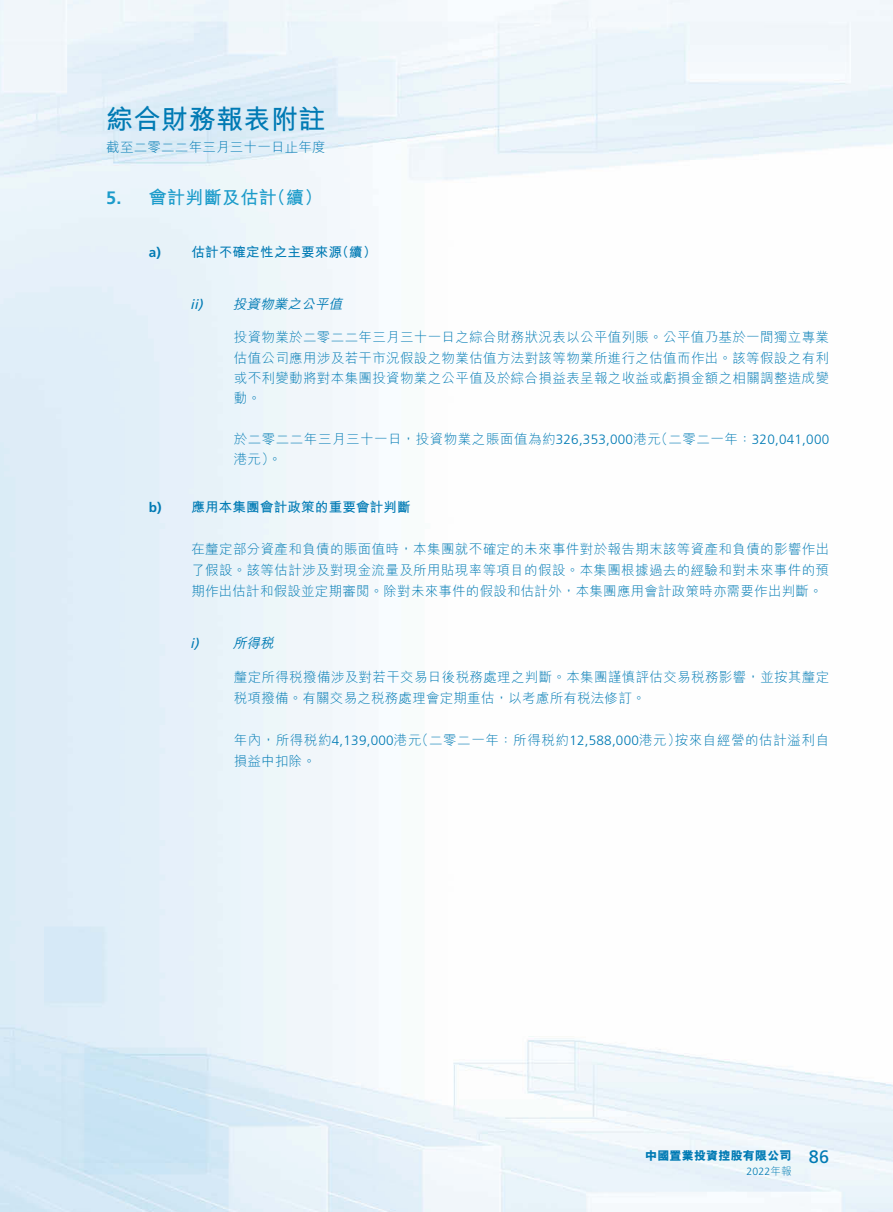
<style>
.page{position:relative;width:893px;height:1212px;background:#fff}
.page>*{position:absolute;margin:0;border:0;box-sizing:border-box;transform-origin:0 0}
.t1{font:700 27px "M Hei HK";letter-spacing:.015em;color:#007ab4}
.t2{font:700 18px "M Hei HK";letter-spacing:.015em;color:#1b9bca}
.t3{font:18px "Frutiger LT Std";color:#007ab4}
.t4{font:700 18px "Frutiger LT Std";color:#1b9bca}
.t5{font:300 13.5px/20.2px "M Hei HK";letter-spacing:.025em;color:#007ab4;text-align:justify}
.t6{font:300 13.5px/21px "M Hei HK";letter-spacing:.045em;color:#007ab4}
.t7{font:700 13.5px "M Hei HK";letter-spacing:.015em;color:#007ab4}
.t8{font:300 13.5px "Frutiger LT Std";letter-spacing:.015em;color:#007ab4}
.t9{font:italic 500 13.5px "M Hei HK";color:#007ab4}
.t10{font:italic 13.5px "Frutiger LT Std";color:#007ab4}
.t11{font:700 13.5px "Frutiger LT Std";color:#007ab4}
.t12{font:800 12px "M Hei HK";letter-spacing:.02em;color:#007ab4}
.t13{font:300 10.5px "Frutiger LT Std";color:#007ab4}
.s1{font-family:"M Hei HK"}
.s2{font-family:"Frutiger LT Std"}
</style>
<div class="page">
<h1 class="t1" style="left:106px;top:99px;width:221px">綜合財務報表附註</h1>
<p class="t5" style="left:106px;top:137px;width:221px">截至二零二二年三月三十一日止年度</p>
<h2 class="t4" style="left:106px;top:187px;width:17px">5.</h2>
<h2 class="t2" style="left:149px;top:184px;width:129px">會計判斷及估計</h2>
<h2 class="t2" style="left:268px;top:184px;width:56px">（續(</h2>
<p class="t11" style="left:149px;top:244px;width:14px">a)</p>
<p class="t11" style="left:149px;top:499px;width:14px">b)</p>
<p class="t7" style="left:191px;top:242px;width:152px">估計不確定性之主要來源</p>
<p class="t7" style="left:336px;top:242px;width:42px">（續(</p>
<p class="t10" style="left:198px;top:297px;width:10px">)</p>
<p class="t10" style="left:190px;top:297px;width:13px">ii</p>
<p class="t9" style="left:233px;top:295px;width:115px">投資物業之公平值</p>
<p class="t5" style="left:234px;top:327px;width:597px">投資物業於二零二二年三月三十一日之綜合財務狀況表以公平值列賬。公平值乃基於一間獨立專業估值公司應用涉及若干市況假設之物業估值方法對該等物業所進行之估值而作出。該等假設之有利或不利變動將對本集團投資物業之公平值及於綜合損益表呈報之收益或虧損金額之相關調整造成變動。</p>
<p class="t8" style="left:654px;top:431px;width:176px"><span class="s1">（二零二一年：</span>320,041,000</p>
<p class="t5" style="left:234px;top:428px;width:428px">於二零二二年三月三十一日，投資物業之賬面值為約<span class="s2">326,353,000</span>港元港元。(</p>
<p class="t7" style="left:191px;top:497px;width:221px">應用本集團會計政策的重要會計判斷</p>
<p class="t5" style="left:191px;top:538px;width:639px;line-height:21px">在釐定部分資產和負債的賬面值時，本集團就不確定的未來事件對於報告期末該等資產和負債的影響作出了假設。該等估計涉及對現金流量及所用貼現率等項目的假設。本集團根據過去的經驗和對未來事件的預期作出估計和假設並定期審閱。除對未來事件的假設和估計外，本集團應用會計政策時亦需要作出判斷。</p>
<p class="t9" style="left:233px;top:634px;width:47px">所得稅</p>
<p class="t10" style="left:194px;top:636px;width:10px">)</p>
<p class="t10" style="left:190px;top:636px;width:9px">i</p>
<p class="t5" style="left:234px;top:666px;width:597px;line-height:21px">釐定所得稅撥備涉及對若干交易日後稅務處理之判斷。本集團謹慎評估交易稅務影響，並按其釐定稅項撥備。有關交易之稅務處理會定期重估，以考慮所有稅法修訂。</p>
<p class="t6" style="left:675px;top:729px;width:156px">按來自經營的估計溢利自</p>
<p class="t6" style="left:415px;top:729px;width:267px">（二零二一年：所得稅約<span class="s2">12,588,000</span>港元）</p>
<p class="t6" style="left:234px;top:729px;width:189px">年內，所得稅約<span class="s2">4,139,000</span>港元損益中扣除。</p>
<p class="t12" style="left:645px;top:1147px;width:148px">中國置業投資控股有限公司</p>
<p class="t13" style="left:746px;top:1165px;width:47px">2022<span class="s1">年報</span></p>
<h2 class="t3" style="left:809px;top:1146px;width:22px">86</h2>
</div>
